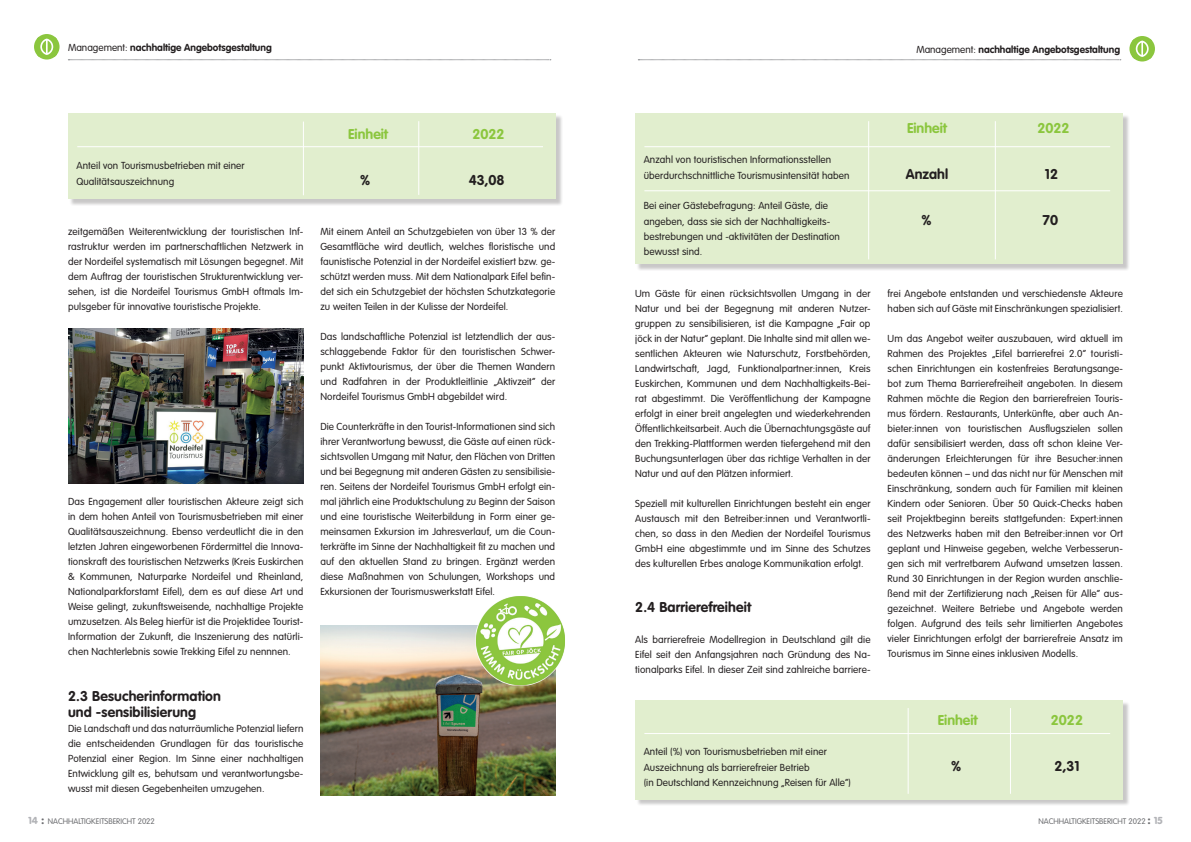
<style>
.page{position:relative;width:1191px;height:842px;background:#fff}
.page>*{position:absolute;margin:0;border:0;box-sizing:border-box;transform-origin:0 0}
.t1{font:700 14px/16px "VAG Rounded";letter-spacing:.01em;color:#231f20}
.t2{font:700 14px "VAG Rounded";color:#8bc63e}
.t3{font:300 10px/15px "VAG Rounded";letter-spacing:.01em;color:#231f20;text-align:justify}
.t4{font:700 10px "VAG Rounded";color:#231f20}
.t5{font:300 8px "VAG Rounded";color:#6c6d70}
.s1{font-weight:300}
.s2{font-weight:900;font-size:10px;color:#b2b3b7}
.s3{font-weight:900;font-size:12px}
</style>
<div class="page">
<svg style="left:1129px;top:36px;width:26px;height:26px"></svg>
<div style="left:1132px;top:39px;width:20px;height:20px;background:#8bc63e"></div>
<svg style="left:1135px;top:41px;width:13px;height:16px"></svg>
<svg style="left:34px;top:34px;width:26px;height:26px"></svg>
<div style="left:37px;top:37px;width:20px;height:20px;background:#8bc63e"></div>
<svg style="left:40px;top:39px;width:13px;height:16px"></svg>
<svg style="left:68px;top:60px;width:483px;height:1px"></svg>
<svg style="left:638px;top:60px;width:482px;height:1px"></svg>
<img style="left:68px;top:329px;width:235px;height:155px">
<img style="left:320px;top:625px;width:236px;height:171px">
<div style="left:69px;top:114px;width:494px;height:92px;background:#231f20;opacity:.25"></div>
<div style="left:68px;top:113px;width:488px;height:86px;background:#e1eece"></div>
<hr style="left:77px;top:146px;width:466px;height:1px;background:#fff">
<hr style="left:303px;top:122px;width:1px;height:73px;background:#fff">
<hr style="left:418px;top:121px;width:1px;height:74px;background:#fff">
<div style="left:636px;top:114px;width:494px;height:157px;background:#231f20;opacity:.25"></div>
<div style="left:635px;top:113px;width:488px;height:151px;background:#e1eece"></div>
<hr style="left:644px;top:146px;width:466px;height:1px;background:#fff">
<hr style="left:644px;top:190px;width:466px;height:1px;background:#fff">
<hr style="left:868px;top:121px;width:1px;height:138px;background:#fff">
<hr style="left:994px;top:121px;width:1px;height:138px;background:#fff">
<div style="left:636px;top:701px;width:494px;height:106px;background:#231f20;opacity:.25"></div>
<div style="left:635px;top:700px;width:488px;height:99px;background:#e1eece"></div>
<hr style="left:644px;top:733px;width:466px;height:1px;background:#fff">
<hr style="left:907px;top:708px;width:1px;height:86px;background:#fff">
<hr style="left:1010px;top:708px;width:1px;height:86px;background:#fff">
<img style="left:475px;top:596px;width:90px;height:89px">
<p class="t4" style="left:68px;top:41px;width:205px"><span class="s1">Management:</span> nachhaltige Angebotsgestaltung</p>
<p class="t4" style="left:916px;top:43px;width:205px"><span class="s1">Management:</span> nachhaltige Angebotsgestaltung</p>
<p class="t3" style="left:77px;top:157px;width:170px;line-height:16px">Anteil von Tourismusbetrieben mit einer<br>Qualitätsauszeichnung</p>
<p class="t3" style="left:68px;top:224px;width:237px">zeitgemäßen Weiterentwicklung der touristischen Inf&shy;rastruktur werden im partnerschaftlichen Netzwerk in der Nordeifel systematisch mit Lösungen begegnet. Mit dem Auftrag der touristischen Strukturentwicklung ver&shy;sehen, ist die Nordeifel Tourismus GmbH oftmals Im&shy;pulsgeber für innovative touristische Projekte.</p>
<p class="t3" style="left:68px;top:494px;width:237px">Das Engagement aller touristischen Akteure zeigt sich in dem hohen Anteil von Tourismusbetrieben mit einer Qualitätsauszeichnung. Ebenso verdeutlicht die in den letzten Jahren eingeworbenen Fördermittel die Innova&shy;tionskraft des touristischen Netzwerks (Kreis Euskirchen &amp; Kommunen, Naturparke Nordeifel und Rheinland, Nationalparkforstamt Eifel), dem es auf diese Art und Weise gelingt, zukunftsweisende, nachhaltige Projekte umzusetzen. Als Beleg hierfür ist die Projektidee Tourist-Information der Zukunft, die Inszenierung des natürli&shy;chen Nachterlebnis sowie Trekking Eifel zu nennnen.</p>
<h1 class="t1" style="left:68px;top:688px;width:154px">2.3 Besucherinformation und -sensibilisierung</h1>
<p class="t3" style="left:68px;top:721px;width:237px">Die Landschaft und das naturräumliche Potenzial liefern die entscheidenden Grundlagen für das touristische Potenzial einer Region. Im Sinne einer nachhaltigen Entwicklung gilt es, behutsam und verantwortungsbe&shy;wusst mit diesen Gegebenheiten umzugehen.</p>
<h1 class="t2" style="left:348px;top:126px;width:41px">Einheit</h1>
<h1 class="t2" style="left:472px;top:126px;width:34px">2022</h1>
<h1 class="t1" style="left:360px;top:172px;width:12px">%</h1>
<h1 class="t1" style="left:469px;top:172px;width:37px">43,08</h1>
<p class="t3" style="left:320px;top:224px;width:236px">Mit einem Anteil an Schutzgebieten von über 13 % der Gesamtfläche wird deutlich, welches floristische und faunistische Potenzial in der Nordeifel existiert bzw. ge&shy;schützt werden muss. Mit dem Nationalpark Eifel befin&shy;det sich ein Schutzgebiet der höchsten Schutzkategorie zu weiten Teilen in der Kulisse der Nordeifel.</p>
<p class="t3" style="left:320px;top:329px;width:236px">Das landschaftliche Potenzial ist letztendlich der aus&shy;schlaggebende Faktor für den touristischen Schwer&shy;punkt Aktivtourismus, der über die Themen Wandern und Radfahren in der Produktleitlinie „Aktivzeit“ der Nordeifel Tourismus GmbH abgebildet wird.</p>
<p class="t3" style="left:320px;top:419px;width:236px">Die Counterkräfte in den Tourist-Informationen sind sich ihrer Verantwortung bewusst, die Gäste auf einen rück&shy;sichtsvollen Umgang mit Natur, den Flächen von Dritten und bei Begegnung mit anderen Gästen zu sensibilisie&shy;ren. Seitens der Nordeifel Tourismus GmbH erfolgt ein&shy;mal jährlich eine Produktschulung zu Beginn der Saison und eine touristische Weiterbildung in Form einer ge&shy;meinsamen Exkursion im Jahresverlauf, um die Coun&shy;terkräfte im Sinne der Nachhaltigkeit fit zu machen und auf den aktuellen Stand zu bringen. Ergänzt werden diese Maßnahmen von Schulungen, Workshops und Exkursionen der Tourismuswerkstatt Eifel.</p>
<p class="t3" style="left:643px;top:152px;width:207px;line-height:16px">Anzahl von touristischen Informationsstellen überdurchschnittliche Tourismusintensität haben</p>
<p class="t3" style="left:643px;top:198px;width:188px;line-height:16px">Bei einer Gästebefragung: Anteil Gäste, die angeben, dass sie sich der Nachhaltigkeits-</p>
<p class="t3" style="left:643px;top:229px;width:198px">bestrebungen und -aktivitäten der Destination bewusst sind.</p>
<p class="t3" style="left:635px;top:286px;width:237px">Um Gäste für einen rücksichtsvollen Umgang in der Natur und bei der Begegnung mit anderen Nutzer&shy;gruppen zu sensibilisieren, ist die Kampagne „Fair op jöck in der Natur“ geplant. Die Inhalte sind mit allen we&shy;sentlichen Akteuren wie Naturschutz, Forstbehörden, Landwirtschaft, Jagd, Funktionalpartner:innen, Kreis Euskirchen, Kommunen und dem Nachhaltigkeits-Bei&shy;rat abgestimmt. Die Veröffentlichung der Kampagne erfolgt in einer breit angelegten und wiederkehrenden Öffentlichkeitsarbeit. Auch die Übernachtungsgäste auf den Trekking-Plattformen werden tiefergehend mit den Buchungsunterlagen über das richtige Verhalten in der Natur und auf den Plätzen informiert.</p>
<p class="t3" style="left:635px;top:496px;width:237px">Speziell mit kulturellen Einrichtungen besteht ein enger Austausch mit den Betreiber:innen und Verantwortli&shy;chen, so dass in den Medien der Nordeifel Tourismus GmbH eine abgestimmte und im Sinne des Schutzes des kulturellen Erbes analoge Kommunikation erfolgt.</p>
<h1 class="t1" style="left:635px;top:599px;width:117px">2.4 Barrierefreiheit</h1>
<p class="t3" style="left:635px;top:632px;width:237px">Als barrierefreie Modellregion in Deutschland gilt die Eifel seit den Anfangsjahren nach Gründung des Na&shy;tionalparks Eifel. In dieser Zeit sind zahlreiche barriere-</p>
<p class="t3" style="left:643px;top:743px;width:185px;line-height:16px">Anteil (%) von Tourismusbetrieben mit einer<br>Auszeichnung als barrierefreier Betrieb</p>
<p class="t3" style="left:643px;top:775px;width:209px">(in Deutschland Kennzeichnung „Reisen für Alle“)</p>
<h1 class="t2" style="left:907px;top:120px;width:41px">Einheit</h1>
<h1 class="t2" style="left:1037px;top:120px;width:34px">2022</h1>
<h1 class="t1" style="left:906px;top:166px;width:44px">Anzahl</h1>
<h1 class="t1" style="left:1044px;top:166px;width:15px">12</h1>
<h1 class="t1" style="left:921px;top:212px;width:12px">%</h1>
<h1 class="t1" style="left:1042px;top:212px;width:17px">70</h1>
<p class="t3" style="left:887px;top:286px;width:237px">frei Angebote entstanden und verschiedenste Akteure haben sich auf Gäste mit Einschränkungen spezialisiert.</p>
<p class="t3" style="left:887px;top:331px;width:237px">Um das Angebot weiter auszubauen, wird aktuell im Rahmen des Projektes „Eifel barrierefrei 2.0“ touristi&shy;schen Einrichtungen ein kostenfreies Beratungsange&shy;bot zum Thema Barrierefreiheit angeboten. In diesem Rahmen möchte die Region den barrierefreien Touris&shy;mus fördern. Restaurants, Unterkünfte, aber auch An&shy;bieter:innen von touristischen Ausflugszielen sollen dafür sensibilisiert werden, dass oft schon kleine Ver&shy;änderungen Erleichterungen für ihre Besucher:innen bedeuten können – und das nicht nur für Menschen mit Einschränkung, sondern auch für Familien mit kleinen Kindern oder Senioren. Über 50 Quick-Checks haben seit Projektbeginn bereits stattgefunden: Expert:innen des Netzwerks haben mit den Betreiber:innen vor Ort geplant und Hinweise gegeben, welche Verbesserun&shy;gen sich mit vertretbarem Aufwand umsetzen lassen.<br>Rund 30 Einrichtungen in der Region wurden anschlie&shy;ßend mit der Zertifizierung nach „Reisen für Alle“ aus&shy;gezeichnet. Weitere Betriebe und Angebote werden folgen. Aufgrund des teils sehr limitierten Angebotes vieler Einrichtungen erfolgt der barrierefreie Ansatz im Tourismus im Sinne eines inklusiven Modells.</p>
<h1 class="t2" style="left:937px;top:712px;width:41px">Einheit</h1>
<h1 class="t2" style="left:1050px;top:712px;width:34px">2022</h1>
<h1 class="t1" style="left:951px;top:758px;width:12px">%</h1>
<h1 class="t1" style="left:1054px;top:758px;width:27px">2,31</h1>
<p class="t5" style="left:28px;top:816px;width:128px"><span class="s2">14</span> <span class="s3">:</span> NACHHALTIGKEITSBERICHT 2022</p>
<p class="t5" style="left:1038px;top:816px;width:126px">NACHHALTIGKEITSBERICHT 2022 <span class="s3">:</span> <span class="s2">15</span></p>
</div>
